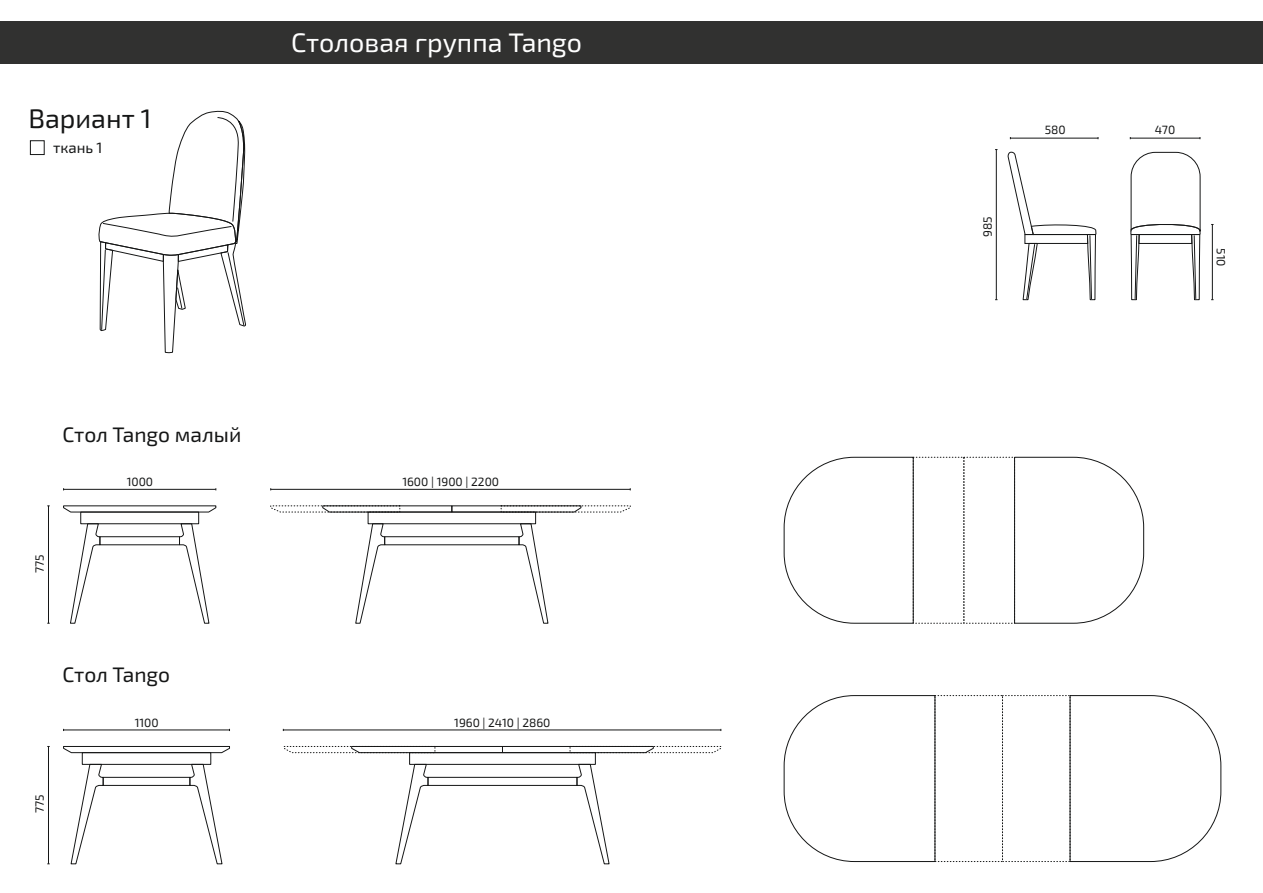
<style>
.page{position:relative;width:1263px;height:893px;background:#fff}
.page>*{position:absolute;margin:0;border:0;box-sizing:border-box;transform-origin:0 0}
.t1{font:26.85px "Exo 2.0";color:#fff}
.t2{font:26.85px "Exo 2.0";color:#151616}
.t3{font:21px "Exo 2.0";letter-spacing:-.005em;color:#151616}
.t4{font:15px "Exo 2.0";color:#151616}
.t5{font:12px "Exo 2.0";color:#151616}
</style>
<div class="page">
<div style="left:0;top:21px;width:1263px;height:43px;background:#313130"></div>
<div style="left:409px;top:752px;width:187px;height:13px;border:1px solid #151616"></div>
<svg style="left:1070px;top:695px;width:151px;height:167px"></svg>
<svg style="left:783px;top:695px;width:151px;height:167px"></svg>
<svg style="left:395px;top:764px;width:34px;height:101px"></svg>
<svg style="left:576px;top:764px;width:34px;height:101px"></svg>
<div style="left:428px;top:777px;width:149px;height:9px;border:1px solid #151616"></div>
<div style="left:934px;top:695px;width:69px;height:167px;border:1px dashed #151616"></div>
<div style="left:82px;top:752px;width:129px;height:13px;border:1px solid #151616"></div>
<svg style="left:70px;top:764px;width:34px;height:101px"></svg>
<svg style="left:189px;top:764px;width:34px;height:101px"></svg>
<div style="left:103px;top:777px;width:87px;height:9px;border:1px solid #151616"></div>
<svg style="left:63px;top:746px;width:167px;height:7px"></svg>
<svg style="left:283px;top:746px;width:439px;height:7px"></svg>
<hr style="left:48px;top:746px;width:1px;height:118px;background:#151616">
<hr style="left:64px;top:730px;width:165px;height:1px;background:#151616">
<hr style="left:283px;top:730px;width:438px;height:1px;background:#151616">
<hr style="left:1130px;top:138px;width:70px;height:1px;background:#151616">
<hr style="left:1010px;top:138px;width:88px;height:1px;background:#151616">
<hr style="left:996px;top:150px;width:1px;height:150px;background:#151616">
<hr style="left:1212px;top:224px;width:1px;height:76px;background:#151616">
<svg style="left:1007px;top:152px;width:90px;height:149px"></svg>
<div style="left:1024px;top:234px;width:64px;height:10px;border:1px solid #151616"></div>
<svg style="left:1130px;top:151px;width:71px;height:149px"></svg>
<hr style="left:48px;top:506px;width:1px;height:117px;background:#151616">
<hr style="left:271px;top:489px;width:359px;height:1px;background:#151616">
<svg style="left:355px;top:523px;width:30px;height:101px"></svg>
<svg style="left:518px;top:523px;width:31px;height:101px"></svg>
<div style="left:384px;top:536px;width:135px;height:9px;border:1px solid #151616"></div>
<svg style="left:270px;top:505px;width:361px;height:8px"></svg>
<svg style="left:63px;top:110px;width:183px;height:514px"></svg>
<svg style="left:30px;top:140px;width:15px;height:15px"></svg>
<svg style="left:783px;top:456px;width:131px;height:168px"></svg>
<div style="left:913px;top:457px;width:51px;height:167px;border:1px dashed #151616"></div>
<svg style="left:1014px;top:456px;width:130px;height:168px"></svg>
<div style="left:963px;top:457px;width:52px;height:167px;border:1px dashed #151616"></div>
<h1 class="t2" style="left:28px;top:110px;width:124px">Вариант 1</h1>
<p class="t4" style="left:53px;top:142px;width:51px">ткань 1</p>
<h1 class="t1" style="left:291px;top:33px;width:292px">Столовая группа Tango</h1>
<h2 class="t3" style="left:62px;top:427px;width:180px">Стол Tango малый</h2>
<p class="t5" style="left:35px;top:573px;width:20px;rotate:-90deg">775</p>
<p class="t5" style="left:127px;top:478px;width:28px">1000</p>
<p class="t5" style="left:402px;top:478px;width:98px">1600 | 1900 | 2200</p>
<h2 class="t3" style="left:62px;top:667px;width:109px">Стол Tango</h2>
<p class="t5" style="left:135px;top:718px;width:26px">1100</p>
<p class="t5" style="left:454px;top:718px;width:98px">1960 | 2410 | 2860</p>
<p class="t5" style="left:35px;top:813px;width:20px;rotate:-90deg">775</p>
<p class="t5" style="left:983px;top:237px;width:22px;rotate:-90deg">985</p>
<p class="t5" style="left:1045px;top:125px;width:22px">580</p>
<p class="t5" style="left:1155px;top:125px;width:22px">470</p>
<p class="t5" style="left:1225px;top:248px;width:20px;rotate:90deg">510</p>
</div>
